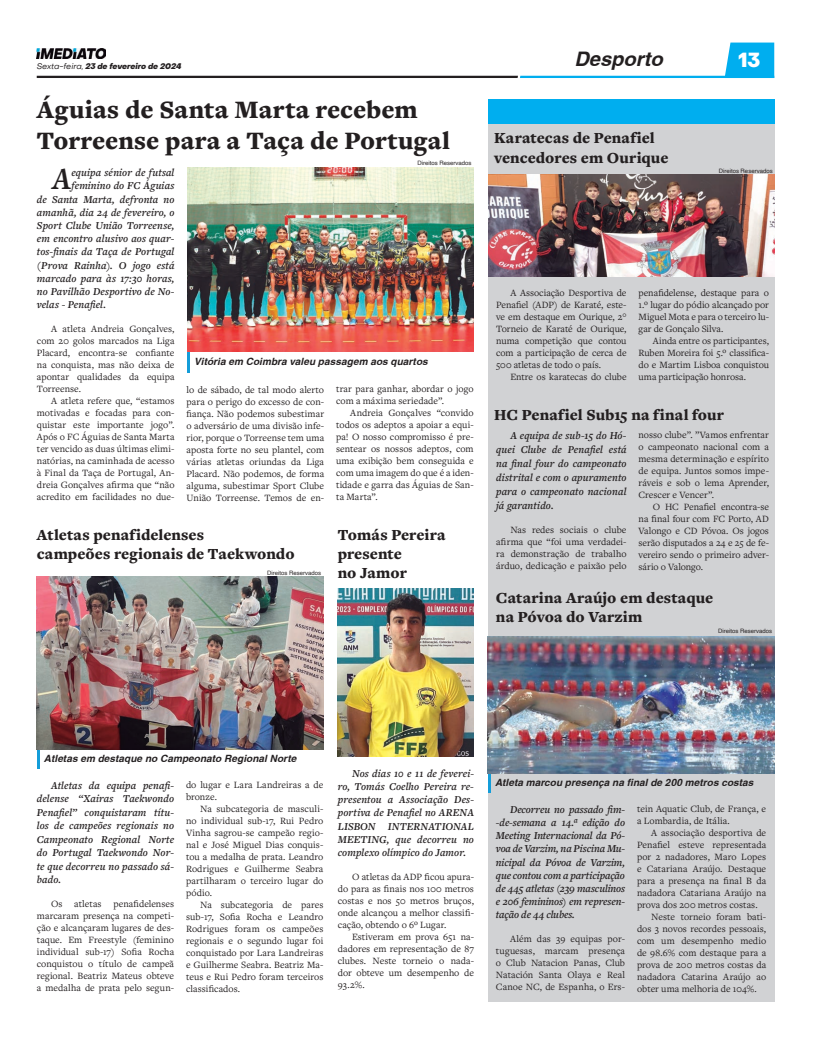
<style>
.page{position:relative;width:817px;height:1044px;background:#fff}
.page>*{position:absolute;margin:0;border:0;box-sizing:border-box;transform-origin:0 0}
.t1{font:italic 600 32.1px "Freight Text Pro";color:#231f20}
.t2{font:900 26px/31.2px "Freight Text Pro";letter-spacing:.005em;color:#231f20}
.t3{font:italic 700 20px "Helvetica";color:#231f20}
.t4{font:800 20px "Object Sans";color:#fff}
.t5{font:900 16px/19.2px "Freight Text Pro";letter-spacing:.005em;color:#231f20}
.t6{font:italic 600 11px/13.2px "Freight Text Pro";letter-spacing:.005em;color:#231f20;text-align:justify}
.t7{font:10px/12px "Freight Text Pro";letter-spacing:.005em;color:#231f20;text-align:justify}
.t8{font:italic 700 10px "Helvetica";letter-spacing:.005em;color:#231f20}
.t9{font:italic 800 8px "Object Sans";letter-spacing:-.005em;color:#231f20}
.t10{font:6px "Helvetica";color:#231f20}
.s1{font-weight:400}
</style>
<div class="page">
<svg style="left:37px;top:43px;width:737px;height:35px"></svg>
<div style="left:488px;top:99px;width:286px;height:902px;background:#d1d2d4"></div>
<img style="left:37px;top:49px;width:69px;height:9px">
<div style="left:488px;top:99px;width:286px;height:24px;background:#00aeef"></div>
<hr style="left:187px;top:351px;width:3px;height:21px;background:#149dd9">
<img style="left:187px;top:167px;width:286px;height:184px">
<img style="left:488px;top:175px;width:286px;height:101px">
<hr style="left:488px;top:773px;width:3px;height:19px;background:#149dd9">
<img style="left:488px;top:636px;width:286px;height:137px">
<hr style="left:37px;top:749px;width:3px;height:19px;background:#149dd9">
<img style="left:37px;top:576px;width:286px;height:173px">
<img style="left:337px;top:588px;width:136px;height:168px">
<p class="t9" style="left:37px;top:61px;width:146px"><span class="s1">Sexta-feira,</span> 23 de fevereiro de 2024</p>
<h3 class="t3" style="left:574px;top:47px;width:90px">Desporto</h3>
<h3 class="t4" style="left:738px;top:47px;width:23px">13</h3>
<h2 class="t2" style="left:37px;top:93px;width:414px">Águias de Santa Marta recebem<br>Torreense para a Taça de Portugal</h2>
<h1 class="t1" style="left:52px;top:158px;width:21px">A</h1>
<p class="t6" style="left:71px;top:166px;width:104px">equipa sénior de futsal</p>
<h3 class="t5" style="left:494px;top:128px;width:176px">Karatecas de Penafiel vencedores em Ourique</h3>
<p class="t10" style="left:417px;top:158px;width:56px">Direitos Reservados</p>
<p class="t10" style="left:718px;top:166px;width:55px">Direitos Reservados</p>
<p class="t6" style="left:71px;top:179px;width:104px">feminino do FC Águias</p>
<p class="t6" style="left:37px;top:192px;width:139px">de Santa Marta, defronta no</p>
<p class="t6" style="left:37px;top:205px;width:139px">amanhã, dia 24 de fevereiro, o</p>
<p class="t6" style="left:37px;top:218px;width:139px">Sport Clube União Torreense,</p>
<p class="t6" style="left:37px;top:232px;width:139px">em encontro alusivo aos quar-</p>
<p class="t6" style="left:37px;top:245px;width:139px">tos-finais da Taça de Portugal</p>
<p class="t6" style="left:37px;top:258px;width:139px">(Prova Rainha). O jogo está</p>
<p class="t6" style="left:37px;top:271px;width:139px">marcado para às 17:30 horas,</p>
<p class="t6" style="left:37px;top:284px;width:139px">no Pavilhão Desportivo de No-</p>
<p class="t6" style="left:37px;top:298px;width:71px">velas - Penafiel.</p>
<p class="t7" style="left:37px;top:322px;width:139px;text-indent:14px">A atleta Andreia Gonçalves, com 20 golos marcados na Liga Placard, encontra-se confiante na conquista, mas não deixa de apontar qualidades da equipa Torreense.</p>
<p class="t7" style="left:37px;top:394px;width:139px;text-indent:14px">A atleta refere que, “estamos motivadas e focadas para con&shy;quistar este importante jogo”.<br>Após o FC Águias de Santa Marta ter vencido as duas últimas elimi&shy;natórias, na caminhada de acesso à Final da Taça de Portugal, An&shy;dreia Gonçalves afirma que “não acredito em facilidades no due-</p>
<p class="t7" style="left:186px;top:383px;width:139px">lo de sábado, de tal modo alerto para o perigo do excesso de con&shy;fiança. Não podemos subestimar o adversário de uma divisão infe&shy;rior, porque o Torreense tem uma aposta forte no seu plantel, com várias atletas oriundas da Liga Placard. Não podemos, de forma alguma, subestimar Sport Clube União Torreense. Temos de en-</p>
<p class="t7" style="left:336px;top:382px;width:139px">trar para ganhar, abordar o jogo com a máxima seriedade”.</p>
<p class="t7" style="left:496px;top:286px;width:132px;text-indent:14px">A Associação Desportiva de Penafiel (ADP) de Karaté, este&shy;ve em destaque em Ourique, 2° Torneio de Karaté de Ourique, numa competição que contou com a participação de cerca de 500 atletas de todo o país.</p>
<p class="t7" style="left:510px;top:370px;width:118px">Entre os karatecas do clube</p>
<p class="t7" style="left:638px;top:286px;width:132px">penafidelense, destaque para o 1.º lugar do pódio alcançado por Miguel Mota e para o terceiro lu&shy;gar de Gonçalo Silva.</p>
<p class="t7" style="left:638px;top:334px;width:132px;text-indent:14px">Ainda entre os participantes, Ruben Moreira foi 5.º classifica&shy;do e Martim Lisboa conquistou uma participação honrosa.</p>
<p class="t8" style="left:194px;top:355px;width:235px">Vitória em Coimbra valeu passagem aos quartos</p>
<h3 class="t5" style="left:494px;top:404px;width:231px">HC Penafiel Sub15 na final four</h3>
<p class="t7" style="left:336px;top:406px;width:139px;text-indent:14px">Andreia Gonçalves “convido todos os adeptos a apoiar a equi&shy;pa! O nosso compromisso é pre&shy;sentear os nossos adeptos, com uma exibição bem conseguida e com uma imagem do que é a iden&shy;tidade e garra das Águias de San&shy;ta Marta”.</p>
<p class="t7" style="left:638px;top:428px;width:132px">nosso clube”. ”Vamos enfrentar o campeonato nacional com a mesma determinação e espírito de equipa. Juntos somos impe&shy;ráveis e sob o lema Aprender, Crescer e Vencer”.</p>
<p class="t7" style="left:638px;top:500px;width:132px;text-indent:14px">O HC Penafiel encontra-se na final four com FC Porto, AD Valongo e CD Póvoa. Os jogos serão disputados a 24 e 25 de fe&shy;vereiro sendo o primeiro adver&shy;sário o Valongo.</p>
<p class="t6" style="left:496px;top:428px;width:132px;line-height:14px;text-indent:14px">A equipa de sub-15 do Hó&shy;quei Clube de Penafiel está na final four do campeonato distrital e com o apuramento para o campeonato nacional já garantido.</p>
<p class="t7" style="left:496px;top:523px;width:132px;text-indent:14px">Nas redes sociais o clube afirma que “foi uma verdadei&shy;ra demonstração de trabalho árduo, dedicação e paixão pelo</p>
<h3 class="t5" style="left:37px;top:524px;width:259px">Atletas penafidelenses<br>campeões regionais de Taekwondo</h3>
<h3 class="t5" style="left:337px;top:524px;width:109px">Tomás Pereira presente<br>no Jamor</h3>
<p class="t10" style="left:267px;top:567px;width:56px">Direitos Reservados</p>
<h3 class="t5" style="left:496px;top:587px;width:219px">Catarina Araújo em destaque na Póvoa do Varzim</h3>
<p class="t10" style="left:718px;top:626px;width:56px">Direitos Reservados</p>
<p class="t8" style="left:44px;top:752px;width:254px">Atletas em destaque no Campeonato Regional Norte</p>
<p class="t6" style="left:37px;top:778px;width:139px;line-height:13.5px;text-indent:14px">Atletas da equipa penafi&shy;delense “Xairas Taekwondo Penafiel” conquistaram títu&shy;los de campeões regionais no Campeonato Regional Norte do Portugal Taekwondo Nor&shy;te que decorreu no passado sá&shy;bado.</p>
<p class="t7" style="left:37px;top:897px;width:139px;text-indent:14px">Os atletas penafidelenses marcaram presença na competi&shy;ção e alcançaram lugares de des&shy;taque. Em Freestyle (feminino individual sub-17) Sofia Rocha conquistou o título de campeã regional. Beatriz Mateus obteve a medalha de prata pelo segun-</p>
<p class="t7" style="left:186px;top:778px;width:139px">do lugar e Lara Landreiras a de bronze.</p>
<p class="t7" style="left:186px;top:802px;width:139px;text-indent:14px">Na subcategoria de masculi&shy;no individual sub-17, Rui Pedro Vinha sagrou-se campeão regio&shy;nal e José Miguel Dias conquis&shy;tou a medalha de prata. Leandro Rodrigues e Guilherme Seabra partilharam o terceiro lugar do pódio.</p>
<p class="t7" style="left:186px;top:898px;width:139px;text-indent:14px">Na subcategoria de pares sub-17, Sofia Rocha e Leandro Rodrigues foram os campeões regionais e o segundo lugar foi conquistado por Lara Landreiras e Guilherme Seabra. Beatriz Ma&shy;teus e Rui Pedro foram terceiros classificados.</p>
<p class="t6" style="left:338px;top:766px;width:138px;text-indent:14px">Nos dias 10 e 11 de feverei&shy;ro, Tomás Coelho Pereira re&shy;presentou a Associação Des&shy;portiva de Penafiel no ARENA LISBON INTERNATIONAL MEETING, que decorreu no complexo olímpico do Jamor.</p>
<p class="t7" style="left:338px;top:870px;width:138px;text-indent:14px">O atletas da ADP ficou apura&shy;do para as finais nos 100 metros costas e nos 50 metros bruços, onde alcançou a melhor classifi&shy;cação, obtendo o 6º Lugar.</p>
<p class="t7" style="left:338px;top:930px;width:138px;text-indent:14px">Estiveram em prova 651 na&shy;dadores em representação de 87 clubes. Neste torneio o nada&shy;dor obteve um desempenho de 93.2%.</p>
<p class="t8" style="left:495px;top:776px;width:260px">Atleta marcou presença na final de 200 metros costas</p>
<p class="t6" style="left:496px;top:802px;width:131px;text-indent:14px">Decorreu no passado fim--de-semana a 14.ª edição do Meeting Internacional da Pó&shy;voa de Varzim, na Piscina Mu&shy;nicipal da Póvoa de Varzim, que contou com a participação de 445 atletas (239 masculinos e 206 femininos) em represen&shy;tação de 44 clubes.</p>
<p class="t7" style="left:496px;top:932px;width:131px;text-indent:14px">Além das 39 equipas por&shy;tuguesas, marcam presença o Club Natacion Panas, Club Natación Santa Olaya e Real Canoe NC, de Espanha, o Ers-</p>
<p class="t7" style="left:637px;top:802px;width:130px">tein Aquatic Club, de França, e a Lombardia, de Itália.</p>
<p class="t7" style="left:651px;top:826px;width:116px">A associação desportiva de</p>
<p class="t7" style="left:637px;top:838px;width:131px">Penafiel esteve representada</p>
<p class="t7" style="left:637px;top:850px;width:130px">por 2 nadadores, Maro Lopes</p>
<p class="t7" style="left:637px;top:862px;width:130px">e Catariana Araújo. Destaque</p>
<p class="t7" style="left:637px;top:874px;width:130px">para a presença na final B da</p>
<p class="t7" style="left:637px;top:886px;width:131px">nadadora Catariana Araújo na</p>
<p class="t7" style="left:637px;top:898px;width:122px">prova dos 200 metros costas.</p>
<p class="t7" style="left:651px;top:910px;width:116px">Neste torneio foram bati-</p>
<p class="t7" style="left:637px;top:922px;width:131px">dos 3 novos recordes pessoais,</p>
<p class="t7" style="left:637px;top:934px;width:131px">com um desempenho medio</p>
<p class="t7" style="left:637px;top:946px;width:130px">de 98.6% com destaque para a</p>
<p class="t7" style="left:637px;top:958px;width:130px">prova de 200 metros costas da</p>
<p class="t7" style="left:637px;top:970px;width:130px">nadadora Catarina Araújo ao</p>
<p class="t7" style="left:637px;top:982px;width:121px">obter uma melhoria de 104%.</p>
</div>
